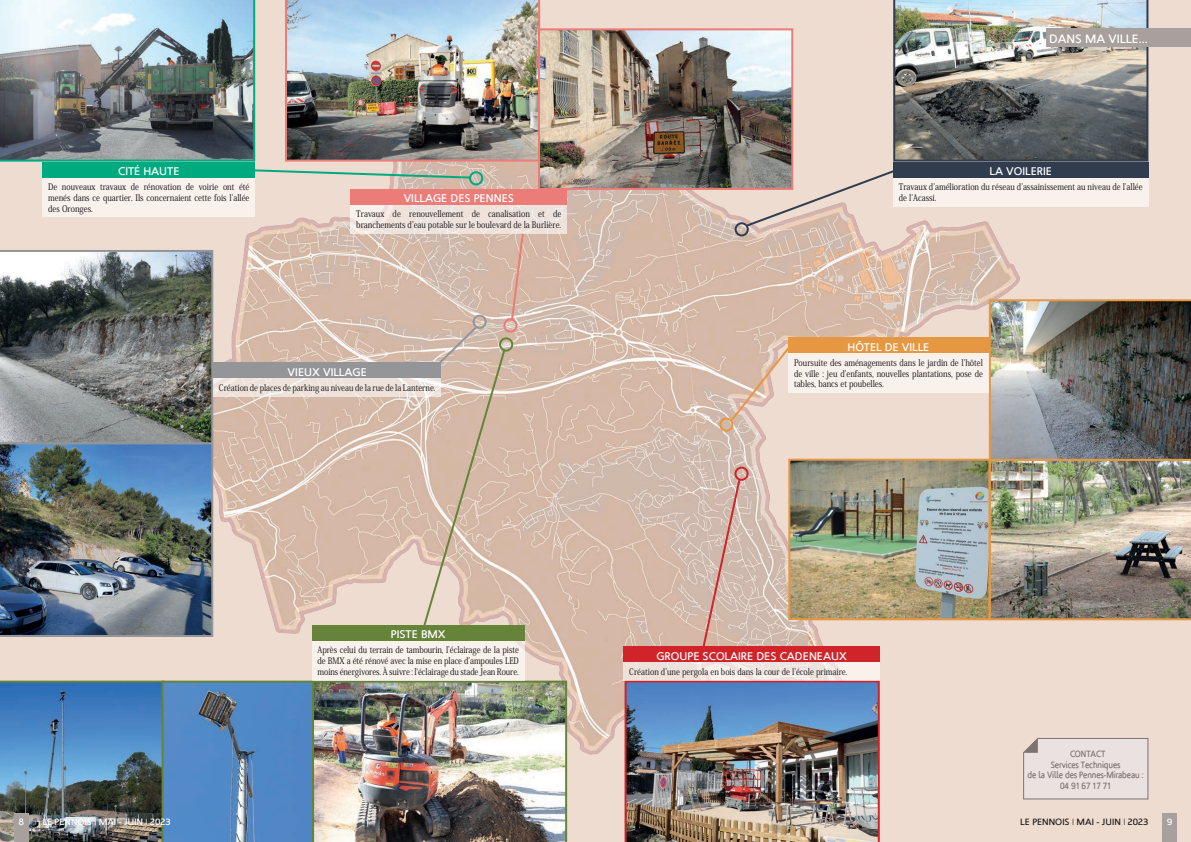
<style>
.page{position:relative;width:1191px;height:842px;background:#efdcd0}
.page>*{position:absolute;margin:0;border:0;box-sizing:border-box;transform-origin:0 0}
.t1{font:12px "Fortheloveofhate";color:#fff}
.t2{font:11px "Fortheloveofhate";color:#fff}
.t3{font:500 9px/10.8px "Koz Min Pro";color:#231f20;text-align:justify;scale:.85 1}
.t4{font:9px/10.8px "Fortheloveofhate";letter-spacing:-.01em;color:#7d7370;text-align:center;scale:.85 1}
.t5{font:9px "Fortheloveofhate";color:#231f20}
.t6{font:9px "Fortheloveofhate";color:#fff}
.t7{font:9px "Fortheloveofhate";color:#fff}
.s1{font-family:"Fortheloveofhatelight"}
</style>
<div class="page">
<img style="left:162px;top:79px;width:866px;height:684px">
<img style="left:314px;top:681px;width:253px;height:161px">
<svg style="left:1022px;top:737px;width:127px;height:63px"></svg>
<div style="left:734px;top:222px;width:14px;height:14px;border:2px solid #2f3d4f;border-radius:50%"></div>
<div style="left:734px;top:467px;width:14px;height:14px;border:2px solid #d1232a;border-radius:50%"></div>
<div style="left:469px;top:171px;width:14px;height:14px;border:2px solid #00aa80;border-radius:50%"></div>
<img style="left:624px;top:680px;width:255px;height:162px">
<img style="left:791px;top:462px;width:196px;height:155px">
<div style="left:788px;top:459px;width:202px;height:161px;border:2px solid #e69742"></div>
<img style="left:988px;top:299px;width:203px;height:321px">
<img style="left:0;top:0;width:255px;height:162px">
<img style="left:285px;top:0;width:255px;height:162px">
<img style="left:541px;top:31px;width:249px;height:156px">
<div style="left:538px;top:28px;width:255px;height:162px;border:2px solid #eb7c77"></div>
<svg style="left:0;top:250px;width:213px;height:192px;background:#797e7c"></svg>
<img style="left:0;top:442px;width:213px;height:195px">
<img style="left:0;top:681px;width:314px;height:161px">
<img style="left:893px;top:0;width:255px;height:162px">
<div style="left:1046px;top:28px;width:145px;height:19px;background:#a8a09d"></div>
<div style="left:623px;top:662px;width:256px;height:18px;background:linear-gradient(to right,#eee2db,#f5eeeb)"></div>
<div style="left:788px;top:353px;width:200px;height:40px;background:#f8f1ec"></div>
<div style="left:312px;top:641px;width:212px;height:40px;background:#f8f1ec"></div>
<div style="left:351px;top:204px;width:216px;height:30px;background:linear-gradient(to right,#f1e8e3,#ece1da)"></div>
<div style="left:351px;top:189px;width:216px;height:15px;background:#eb7c77"></div>
<div style="left:623px;top:646px;width:256px;height:16px;background:#d1232a"></div>
<div style="left:788px;top:337px;width:200px;height:16px;background:#e69742"></div>
<div style="left:43px;top:178px;width:212px;height:39px;background:#f8f1ec"></div>
<div style="left:43px;top:162px;width:212px;height:16px;background:#00aa80"></div>
<div style="left:312px;top:625px;width:212px;height:16px;background:#65843a"></div>
<div style="left:893px;top:178px;width:255px;height:29px;background:#f8f1ec"></div>
<div style="left:893px;top:162px;width:255px;height:16px;background:#2f3d4f"></div>
<div style="left:213px;top:378px;width:228px;height:19px;background:#eee2db"></div>
<div style="left:213px;top:362px;width:228px;height:16px;background:#939598"></div>
<div style="left:1162px;top:814px;width:14px;height:28px;background:#a8a09d"></div>
<div style="left:14px;top:814px;width:14px;height:28px;background:#a8a09d"></div>
<div style="left:719px;top:418px;width:14px;height:14px;border:2px solid #e69742;border-radius:50%"></div>
<svg style="left:728px;top:343px;width:65px;height:80px"></svg>
<svg style="left:701px;top:477px;width:41px;height:169px;background:#d2b5aa"></svg>
<svg style="left:744px;top:168px;width:155px;height:60px"></svg>
<svg style="left:255px;top:168px;width:218px;height:12px"></svg>
<svg style="left:421px;top:231px;width:104px;height:398px;background:#d5bdac"></svg>
<p class="t2" style="left:118px;top:164px;width:63px">CITÉ HAUTE</p>
<p class="t3" style="left:48px;top:181px;width:238px">De nouveaux travaux de rénovation de voirie ont été menés dans ce quartier. Ils concernaient cette fois l’allée des Oronges.</p>
<p class="t2" style="left:404px;top:191px;width:112px">VILLAGE DES PENNES</p>
<p class="t3" style="left:356px;top:208px;width:243px">Travaux de renouvellement de canalisation et de branchements d’eau potable sur le boulevard de la Burlière.</p>
<p class="t2" style="left:288px;top:365px;width:81px">VIEUX VILLAGE</p>
<p class="t3" style="left:219px;top:382px;width:256px">Création de places de parking au niveau de la rue de la Lanterne.</p>
<h1 class="t1" style="left:1049px;top:31px;width:100px">DANS MA VILLE...</h1>
<p class="t2" style="left:989px;top:164px;width:64px">LA VOILERIE</p>
<p class="t3" style="left:899px;top:181px;width:288px">Travaux d’amélioration du réseau d’assainissement au niveau de l’allée de l’Acassi.</p>
<p class="t2" style="left:847px;top:340px;width:83px">HÔTEL DE VILLE</p>
<p class="t3" style="left:794px;top:357px;width:224px">Poursuite des aménagements dans le jardin de l’hôtel de ville : jeu d’enfants, nouvelles plantations, pose de tables, bancs et poubelles.</p>
<p class="t2" style="left:391px;top:627px;width:56px">PISTE BMX</p>
<p class="t3" style="left:317px;top:644px;width:238px">Après celui du terrain de tambourin, l’éclairage de la piste de BMX a été rénové avec la mise en place d’ampoules LED moins énergivores. À suivre : l'éclairage du stade Jean Roure.</p>
<p class="t2" style="left:656px;top:649px;width:192px">GROUPE SCOLAIRE DES CADENEAUX</p>
<p class="t3" style="left:629px;top:666px;width:258px">Création d’une pergola en bois dans la cour de l’école primaire.</p>
<p class="t4" style="left:1027px;top:748px;width:138px">CONTACT<br>Services Techniques<br>de la Ville des Pennes-Mirabeau :<br>04 91 67 17 71</p>
<p class="t7" style="left:19px;top:816px;width:7px">8</p>
<p class="t6" style="left:43px;top:816px;width:130px">LE PENNOIS <span class="s1">I</span> MAI - JUIN <span class="s1">I</span> 2023</p>
<p class="t7" style="left:1167px;top:816px;width:7px">9</p>
<p class="t5" style="left:1020px;top:816px;width:130px">LE PENNOIS <span class="s1">I</span> MAI - JUIN <span class="s1">I</span> 2023</p>
</div>
